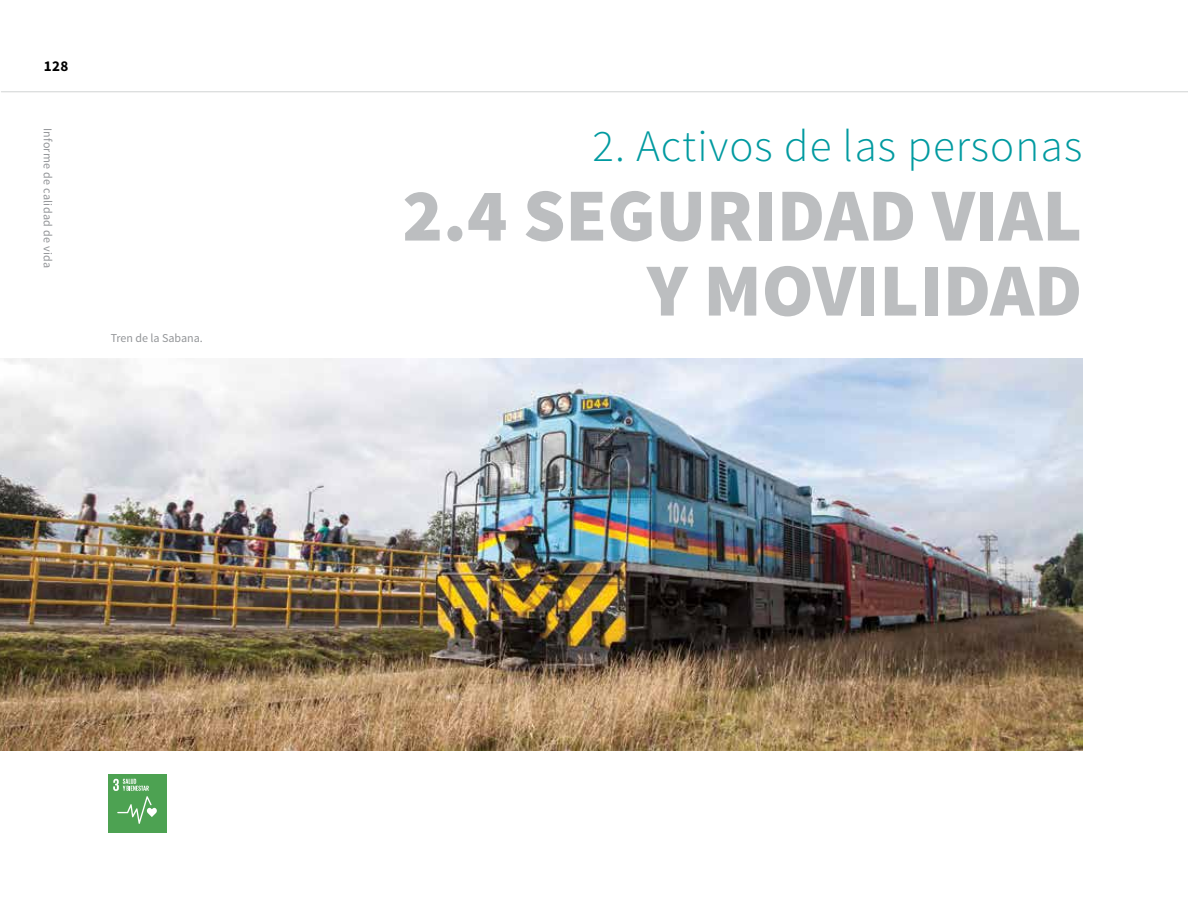
<style>
.page{position:relative;width:1188px;height:918px;background:#fff}
.page>*{position:absolute;margin:0;border:0;box-sizing:border-box;transform-origin:0 0}
.t1{font:900 75px/75px "Source Sans Pro";color:#bcbec0;text-align:right}
.t2{font:300 45px "Source Sans Pro";letter-spacing:.025em;color:#009aa0}
.t3{font:700 15px "Source Sans Pro";color:#000}
.t4{font:12px "Source Sans Pro";letter-spacing:.025em;color:#939598}
.t5{font:12px "Source Sans Pro";color:#939598}
</style>
<div class="page">
<hr style="left:1px;top:91px;width:1187px;height:1px;background:#d1d3d4">
<img style="left:0;top:359px;width:1083px;height:391px">
<div style="left:108px;top:774px;width:59px;height:59px;background:#4da252"></div>
<svg style="left:113px;top:779px;width:44px;height:45px"></svg>
<p class="t3" style="left:44px;top:57px;width:26px">128</p>
<p class="t4" style="left:55px;top:128px;width:142px;rotate:90deg">Informe de calidad de vida</p>
<p class="t5" style="left:111px;top:330px;width:94px">Tren de la Sabana.</p>
<p class="t2" style="left:593px;top:119px;width:491px">2. Activos de las personas</p>
<p class="t1" style="left:402px;top:181px;width:681px">2.4 SEGURIDAD VIAL<br>Y MOVILIDAD</p>
</div>
